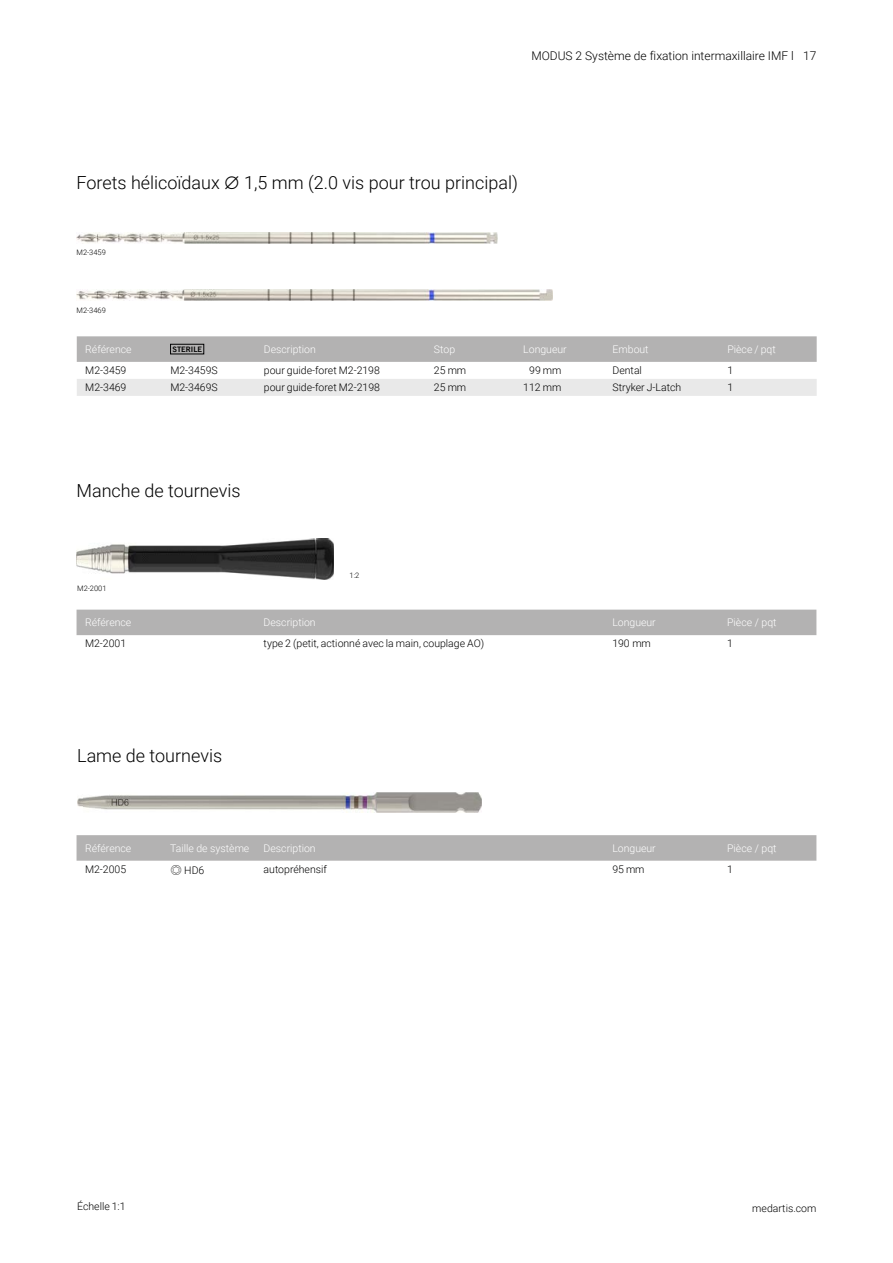
<style>
.page{position:relative;width:893px;height:1263px;background:#fff}
.page>*{position:absolute;margin:0;border:0;box-sizing:border-box;transform-origin:0 0}
.t1{font:300 18px "Roboto";color:#000}
.t2{font:300 12px "Roboto";color:#000}
.t3{font:300 10.5px "Roboto";color:#000}
.t4{font:300 10.5px "Roboto";color:#fff}
.t5{font:300 7.5px "Roboto";color:#000}
.t6{font:7.5px "Trade Gothic LT Com Bd 2";color:#000}
</style>
<div class="page">
<img style="left:77px;top:539px;width:257px;height:40px">
<img style="left:77px;top:233px;width:421px;height:10px">
<img style="left:77px;top:290px;width:476px;height:10px">
<svg style="left:77px;top:336px;width:740px;height:26px;background:#b4b3b3"></svg>
<div style="left:77px;top:379px;width:740px;height:17px;background:#e9e9e9"></div>
<div style="left:170px;top:344px;width:34px;height:10px;border:1px solid #020203"></div>
<img style="left:77px;top:793px;width:404px;height:19px">
<div style="left:77px;top:610px;width:739px;height:25px;background:#b3b2b2"></div>
<svg style="left:77px;top:835px;width:739px;height:26px;background:#b4b3b3"></svg>
<p class="t2" style="left:531px;top:47px;width:287px">MODUS 2 Système de fixation intermaxillaire IMF l 17</p>
<h1 class="t1" style="left:77px;top:170px;width:145px">Forets hélicoïdaux</h1>
<h1 class="t1" style="left:244px;top:170px;width:275px">1,5 mm (2.0 vis pour trou principal)</h1>
<p class="t5" style="left:77px;top:248px;width:31px">M2-3459</p>
<p class="t5" style="left:77px;top:305px;width:31px">M2-3469</p>
<p class="t4" style="left:85px;top:342px;width:48px">Référence</p>
<p class="t6" style="left:172px;top:345px;width:31px">STERILE</p>
<p class="t4" style="left:264px;top:342px;width:54px">Description</p>
<p class="t4" style="left:434px;top:342px;width:23px">Stop</p>
<p class="t4" style="left:523px;top:342px;width:45px">Longueur</p>
<p class="t4" style="left:613px;top:342px;width:38px">Embout</p>
<p class="t4" style="left:727px;top:342px;width:50px">Pièce / pqt</p>
<p class="t3" style="left:85px;top:363px;width:43px">M2-3459</p>
<p class="t3" style="left:170px;top:363px;width:49px">M2-3459S</p>
<p class="t3" style="left:264px;top:363px;width:118px">pour guide-foret M2-2198</p>
<p class="t3" style="left:434px;top:363px;width:34px">25 mm</p>
<p class="t3" style="left:529px;top:363px;width:34px">99 mm</p>
<p class="t3" style="left:613px;top:363px;width:31px">Dental</p>
<p class="t3" style="left:727px;top:363px;width:7px">1</p>
<p class="t3" style="left:85px;top:380px;width:43px">M2-3469</p>
<p class="t3" style="left:170px;top:380px;width:49px">M2-3469S</p>
<p class="t3" style="left:264px;top:380px;width:118px">pour guide-foret M2-2198</p>
<p class="t3" style="left:434px;top:380px;width:34px">25 mm</p>
<p class="t3" style="left:523px;top:380px;width:40px">112 mm</p>
<p class="t3" style="left:613px;top:380px;width:70px">Stryker J-Latch</p>
<p class="t3" style="left:727px;top:380px;width:7px">1</p>
<h1 class="t1" style="left:77px;top:478px;width:166px">Manche de tournevis</h1>
<p class="t5" style="left:77px;top:583px;width:31px">M2-2001</p>
<p class="t5" style="left:350px;top:570px;width:11px">1:2</p>
<p class="t4" style="left:85px;top:615px;width:48px">Référence</p>
<p class="t4" style="left:264px;top:615px;width:54px">Description</p>
<p class="t4" style="left:612px;top:615px;width:45px">Longueur</p>
<p class="t4" style="left:727px;top:615px;width:51px">Pièce / pqt</p>
<p class="t3" style="left:85px;top:636px;width:43px">M2-2001</p>
<p class="t3" style="left:264px;top:636px;width:222px">type 2 (petit, actionné avec la main, couplage AO)</p>
<p class="t3" style="left:612px;top:636px;width:40px">190 mm</p>
<p class="t3" style="left:727px;top:636px;width:7px">1</p>
<h1 class="t1" style="left:77px;top:743px;width:146px">Lame de tournevis</h1>
<p class="t4" style="left:85px;top:840px;width:48px">Référence</p>
<p class="t4" style="left:170px;top:840px;width:81px">Taille de système</p>
<p class="t4" style="left:264px;top:840px;width:54px">Description</p>
<p class="t4" style="left:612px;top:840px;width:45px">Longueur</p>
<p class="t4" style="left:727px;top:840px;width:51px">Pièce / pqt</p>
<p class="t3" style="left:85px;top:862px;width:43px">M2-2005</p>
<p class="t3" style="left:184px;top:863px;width:22px">HD6</p>
<p class="t3" style="left:264px;top:862px;width:65px">autopréhensif</p>
<p class="t3" style="left:612px;top:862px;width:34px">95 mm</p>
<p class="t3" style="left:727px;top:862px;width:7px">1</p>
<p class="t3" style="left:77px;top:1199px;width:50px">Échelle 1:1</p>
<p class="t3" style="left:752px;top:1201px;width:66px">medartis.com</p>
</div>
